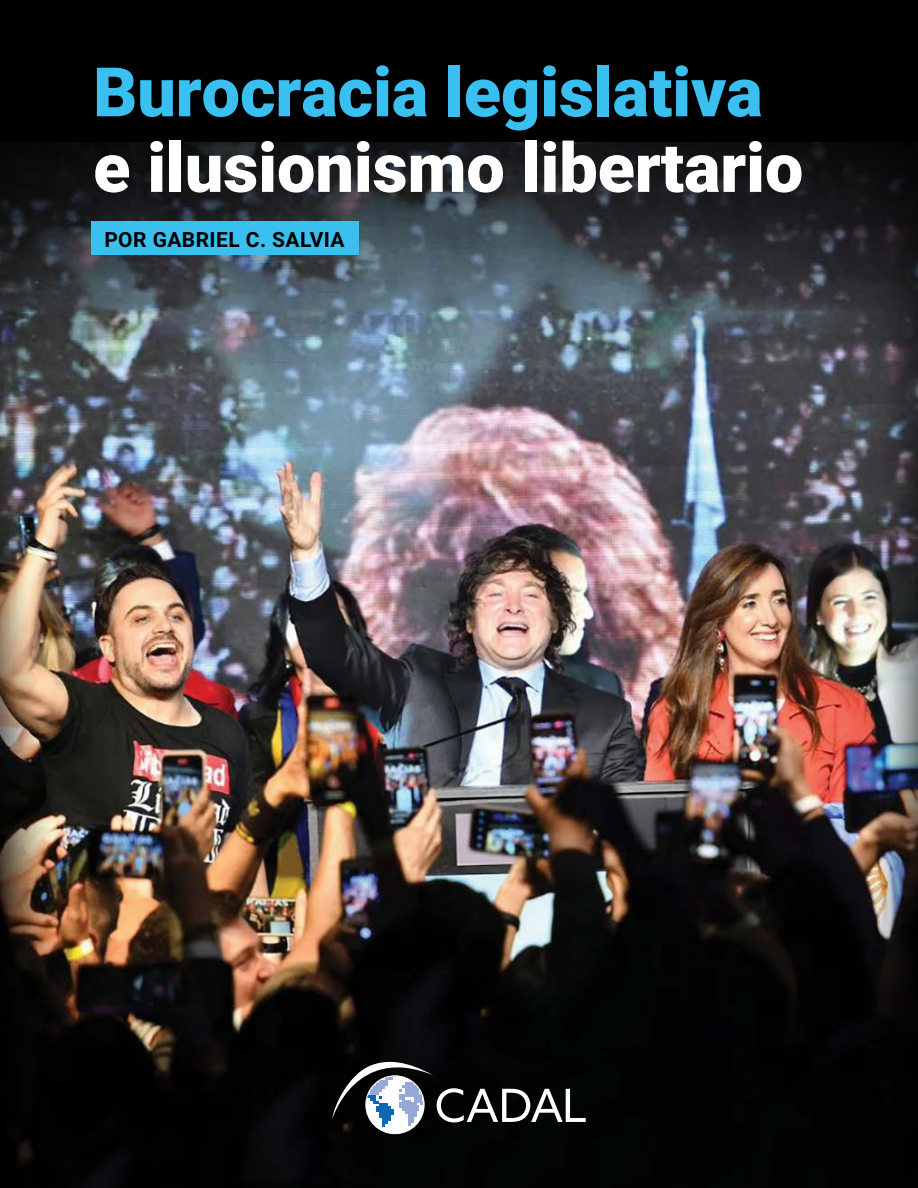
<style>
.page{position:relative;width:918px;height:1188px;background:#fff}
.page>*{position:absolute;margin:0;border:0;box-sizing:border-box;transform-origin:0 0}
.t1{font:900 68.4px "Roboto";color:#fff}
.t2{font:900 68.4px "Roboto";color:#39c0f0}
.t3{font:700 21px "Roboto";letter-spacing:.02em;color:#000}
</style>
<div class="page">
<img style="left:0;top:141px;width:918px;height:1047px">
<div style="left:0;top:0;width:918px;height:141px;background:#000"></div>
<div style="left:92px;top:221px;width:267px;height:34px;background:#39c0f0"></div>
<div style="left:366px;top:1076px;width:58px;height:58px;background:#fff;border-radius:50%"></div>
<svg style="left:332px;top:1043px;width:254px;height:83px;background:#313336"></svg>
<div style="left:366px;top:1076px;width:58px;height:58px;border:1px solid #fff;border-radius:50%"></div>
<p class="t2" style="left:93px;top:44px;width:671px">Burocracia legislativa</p>
<p class="t1" style="left:93px;top:120px;width:712px">e ilusionismo libertario</p>
<p class="t3" style="left:104px;top:224px;width:242px">POR GABRIEL C. SALVIA</p>
</div>
